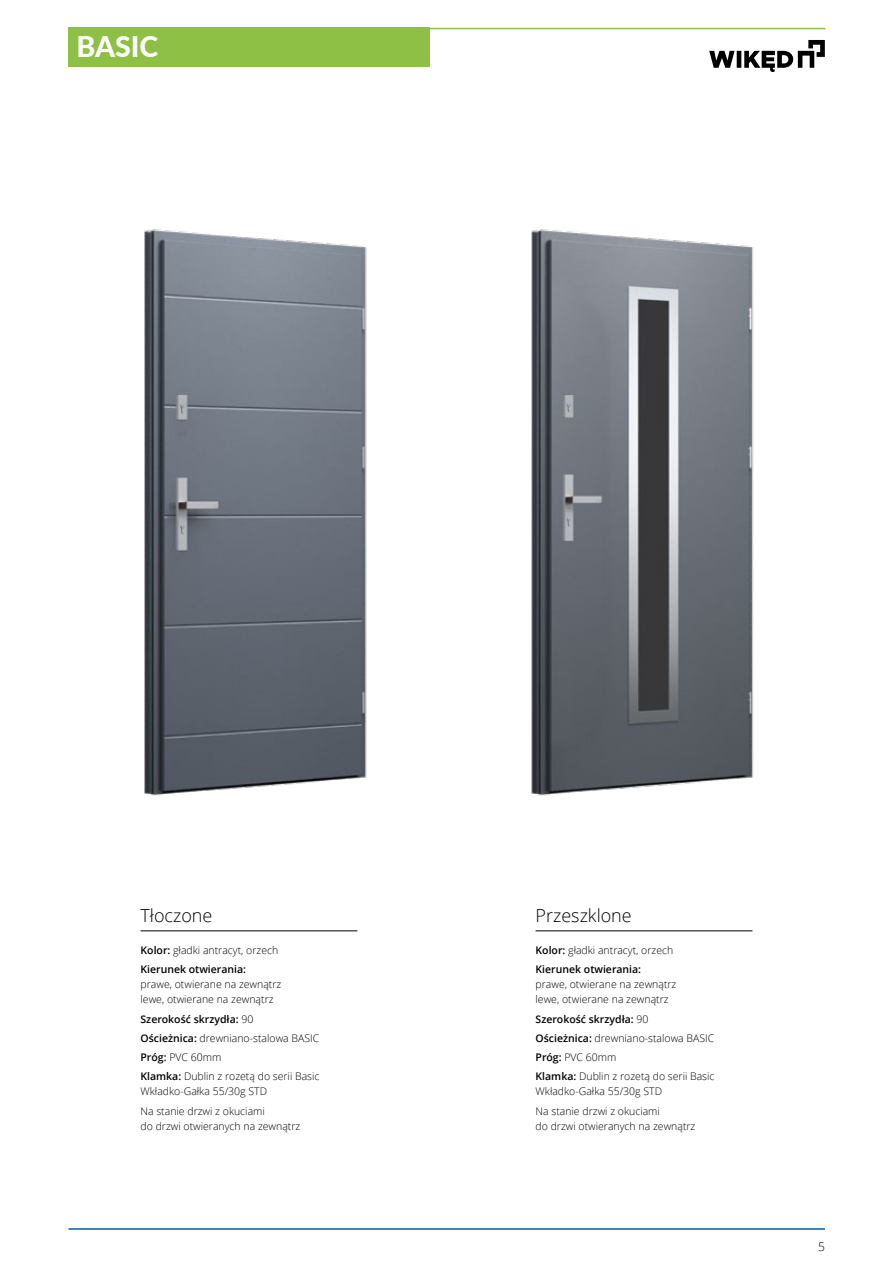
<style>
.page{position:relative;width:893px;height:1263px;background:#fff}
.page>*{position:absolute;margin:0;border:0;box-sizing:border-box;transform-origin:0 0}
.t1{font:800 28.5px "Lato";color:#fff}
.t2{font:300 18px "Open Sans";color:#000}
.t3{font:300 12px "Open Sans";color:#000}
.t4{font:300 10.5px/19.2px "Open Sans";color:#000}
.t5{font:600 10.5px/19.2px "Open Sans";color:#000}
.s1{font-weight:300}
.s2{font-weight:600}
</style>
<div class="page">
<hr style="left:68px;top:1228px;width:757px;height:2px;background:#005ea5">
<div style="left:68px;top:28px;width:362px;height:39px;background:#8fc046"></div>
<hr style="left:68px;top:28px;width:757px;height:1px;background:#8fc046">
<svg style="left:709px;top:40px;width:116px;height:32px"></svg>
<img style="left:531px;top:229px;width:223px;height:567px">
<img style="left:144px;top:229px;width:223px;height:567px">
<hr style="left:141px;top:930px;width:216px;height:1px;background:#000">
<hr style="left:536px;top:930px;width:216px;height:1px;background:#000">
<h1 class="t1" style="left:77px;top:25px;width:83px">BASIC</h1>
<h2 class="t2" style="left:141px;top:903px;width:73px">Tłoczone</h2>
<p class="t5" style="left:141px;top:940px;width:139px">Kolor: <span class="s1">gładki antracyt, orzech<br></span>Kierunek otwierania:</p>
<p class="t4" style="left:141px;top:977px;width:142px;line-height:15px">prawe, otwierane na zewnątrz lewe, otwierane na zewnątrz</p>
<p class="t4" style="left:141px;top:1009px;width:180px"><span class="s2">Szerokość skrzydła:</span> 90<br><span class="s2">Ościeżnica:</span> drewniano-stalowa BASIC<br><span class="s2">Próg:</span> PVC 60mm<br><span class="s2">Klamka:</span> Dublin z rozetą do serii Basic</p>
<p class="t4" style="left:141px;top:1082px;width:128px">Wkładko-Gałka 55/30g STD<br>Na stanie drzwi z okuciami</p>
<p class="t4" style="left:141px;top:1116px;width:161px">do drzwi otwieranych na zewnątrz</p>
<h2 class="t2" style="left:536px;top:903px;width:98px">Przeszklone</h2>
<p class="t5" style="left:536px;top:940px;width:139px">Kolor: <span class="s1">gładki antracyt, orzech<br></span>Kierunek otwierania:</p>
<p class="t4" style="left:536px;top:977px;width:142px;line-height:15px">prawe, otwierane na zewnątrz lewe, otwierane na zewnątrz</p>
<p class="t4" style="left:536px;top:1009px;width:180px"><span class="s2">Szerokość skrzydła:</span> 90<br><span class="s2">Ościeżnica:</span> drewniano-stalowa BASIC<br><span class="s2">Próg:</span> PVC 60mm<br><span class="s2">Klamka:</span> Dublin z rozetą do serii Basic</p>
<p class="t4" style="left:536px;top:1082px;width:128px">Wkładko-Gałka 55/30g STD<br>Na stanie drzwi z okuciami</p>
<p class="t4" style="left:536px;top:1116px;width:161px">do drzwi otwieranych na zewnątrz</p>
<p class="t3" style="left:818px;top:1238px;width:8px">5</p>
</div>
